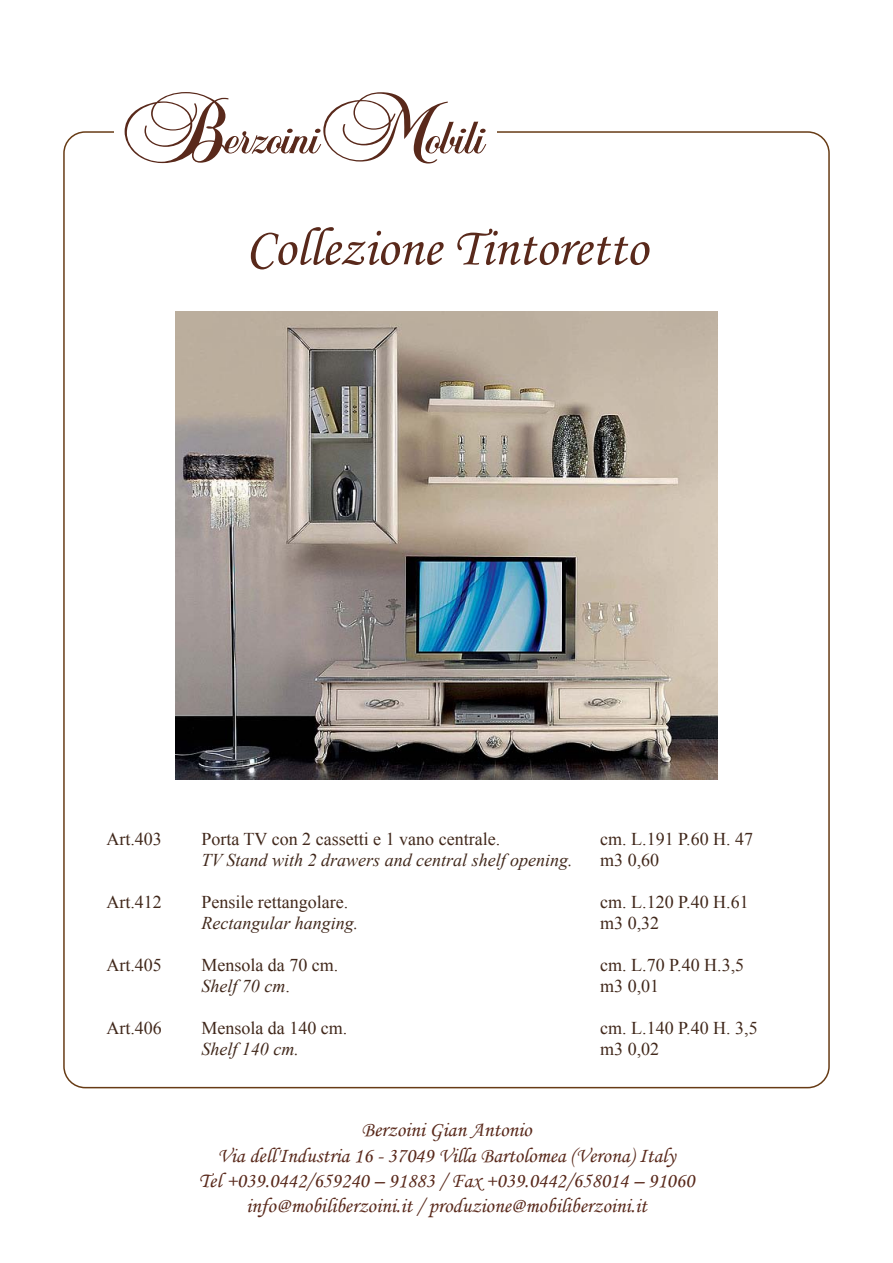
<style>
.page{position:relative;width:893px;height:1263px;background:#fff}
.page>*{position:absolute;margin:0;border:0;box-sizing:border-box;transform-origin:0 0}
.t1{font:54px "Monotype Corsiva";color:#59291b}
.t2{font:21px/25.2px "Monotype Corsiva";color:#59291b;text-align:center}
.t3{font:18px/21px "Times New Roman";color:#41281b}
.t4{font:italic 18px "Times New Roman";color:#41281b}
.s1{font-style:italic}
</style>
<div class="page">
<svg style="left:125px;top:92px;width:361px;height:71px"></svg>
<img style="left:176px;top:312px;width:541px;height:468px">
<h1 class="t1" style="left:246px;top:215px;width:403px">Collezione Tintoretto</h1>
<p class="t3" style="left:106px;top:828px;width:57px">Art.403</p>
<p class="t3" style="left:106px;top:891px;width:57px">Art.412</p>
<p class="t3" style="left:106px;top:954px;width:57px">Art.405</p>
<p class="t3" style="left:106px;top:1017px;width:57px">Art.406</p>
<p class="t3" style="left:201px;top:828px;width:300px">Porta TV con 2 cassetti e 1 vano centrale.</p>
<p class="t4" style="left:201px;top:847px;width:373px">TV Stand with 2 drawers and central shelf opening.</p>
<p class="t3" style="left:201px;top:891px;width:148px">Pensile rettangolare.</p>
<p class="t4" style="left:201px;top:910px;width:158px">Rectangular hanging.</p>
<p class="t3" style="left:201px;top:954px;width:138px">Mensola da 70 cm.<br><span class="s1">Shelf 70 cm</span>.</p>
<p class="t3" style="left:201px;top:1017px;width:147px">Mensola da 140 cm.</p>
<p class="t4" style="left:201px;top:1036px;width:99px">Shelf 140 cm.</p>
<p class="t3" style="left:600px;top:828px;width:154px">cm. L.191 P.60 H. 47 m3 0,60</p>
<p class="t3" style="left:600px;top:891px;width:150px">cm. L.120 P.40 H.61 m3 0,32</p>
<p class="t3" style="left:600px;top:954px;width:145px">cm. L.70 P.40 H.3,5 m3 0,01</p>
<p class="t3" style="left:600px;top:1017px;width:159px">cm. L.140 P.40 H. 3,5 m3 0,02</p>
<p class="t2" style="left:199px;top:1117px;width:497px">Berzoini Gian Antonio<br>Via dell'Industria 16 - 37049 Villa Bartolomea (Verona) Italy<br>Tel +039.0442/659240 – 91883 / Fax +039.0442/658014 – 91060 info@mobiliberzoini.it / produzione@mobiliberzoini.it</p>
</div>
